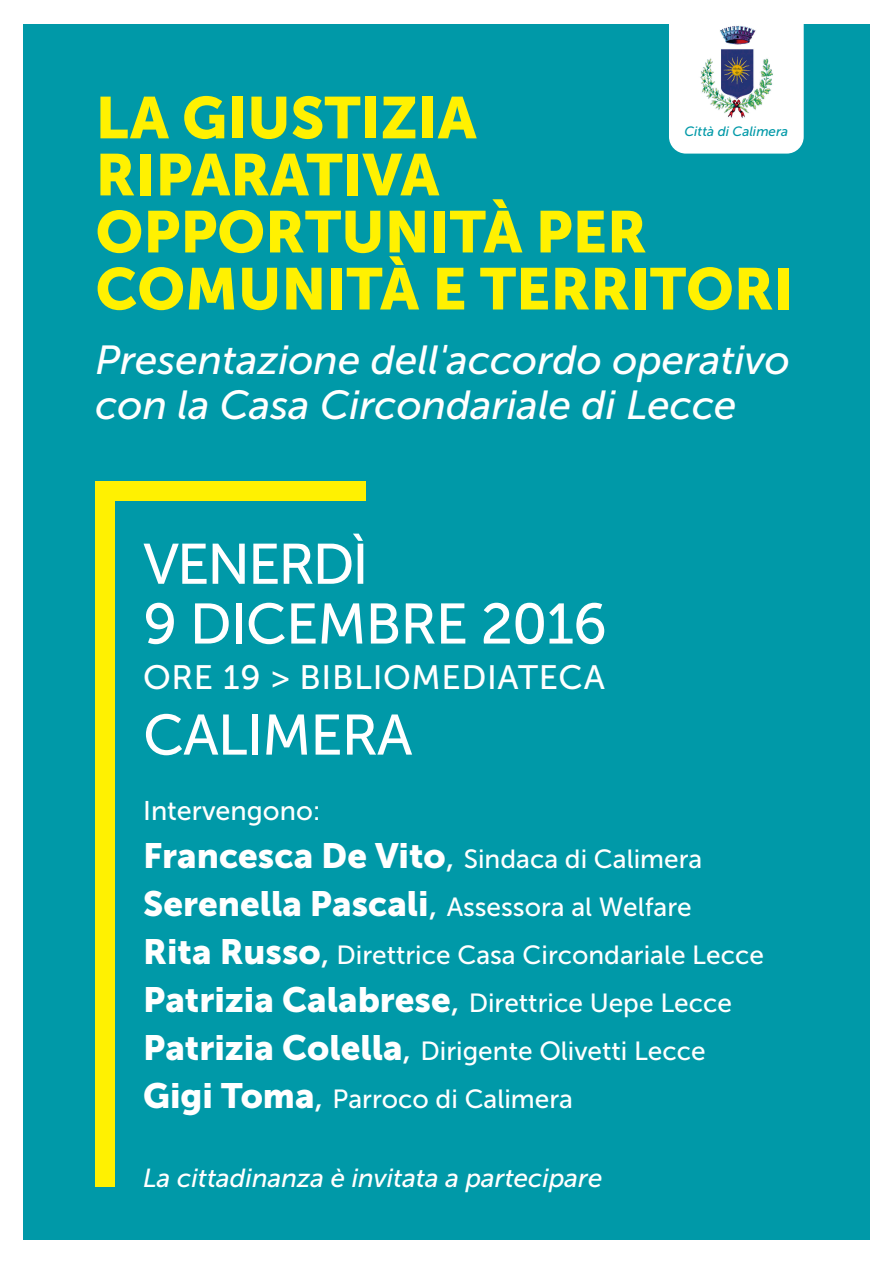
<style>
.page{position:relative;width:893px;height:1263px;background:#fff}
.page>*{position:absolute;margin:0;border:0;box-sizing:border-box;transform-origin:0 0}
.t1{font:58.35px/57px "Museo Sans 900";color:#fff101}
.t2{font:56.85px/59.7px "Museo Sans 500";letter-spacing:-.02em;color:#fff}
.t3{font:italic 40.5px/44.7px "Museo Sans 500";color:#fff}
.t4{font:34.95px "Museo Sans 900";color:#fff}
.t5{font:33.75px "Museo Sans 500";letter-spacing:.02em;color:#fff}
.t6{font:27px "Museo Sans 500";color:#fff}
.t7{font:26.25px "Museo Sans 500";color:#fff}
.t8{font:italic 26.1px "Museo Sans 500";color:#fff}
.t9{font:italic 13.5px "Museo Sans 500";color:#0099a8}
.s1{font-family:"Museo Sans 500"}
</style>
<div class="page">
<div style="left:23px;top:24px;width:847px;height:1215px;background:#0099a8"></div>
<div style="left:96px;top:491px;width:19px;height:696px;background:#fff101"></div>
<div style="left:96px;top:481px;width:270px;height:20px;background:#fff101"></div>
<svg style="left:669px;top:24px;width:135px;height:130px;background:#eef8f9"></svg>
<div style="left:680px;top:14px;width:113px;height:135px;background:#fff"></div>
<img style="left:700px;top:25px;width:73px;height:93px">
<h1 class="t1" style="left:96px;top:89px;width:700px">La giustizia riparativa opportunità per<br>Comunità e territori</h1>
<h3 class="t3" style="left:96px;top:338px;width:696px">Presentazione dell'accordo operativo con la Casa Circondariale di Lecce</h3>
<p class="t9" style="left:684px;top:124px;width:105px">Città di Calimera</p>
<h2 class="t2" style="left:143px;top:534px;width:465px">venerdì<br>9 dicembre 2016</h2>
<p class="t5" style="left:143px;top:659px;width:463px">ore 19 &gt; Bibliomediateca</p>
<h2 class="t2" style="left:143px;top:705px;width:271px">Calimera</h2>
<p class="t6" style="left:143px;top:796px;width:179px">I ntervengono:</p>
<h3 class="t4" style="left:143px;top:836px;width:313px">Francesca De Vito<span class="s1">,</span></h3>
<p class="t7" style="left:447px;top:892px;width:247px">Assessora al Welfare</p>
<p class="t7" style="left:464px;top:844px;width:240px">Sindaca di Calimera</p>
<h3 class="t4" style="left:143px;top:884px;width:296px">Serenella Pascali<span class="s1">,</span></h3>
<p class="t7" style="left:336px;top:940px;width:429px">Direttrice Casa Circondariale Lecce</p>
<h3 class="t4" style="left:143px;top:932px;width:188px">Rita Russo<span class="s1">,</span></h3>
<h3 class="t4" style="left:143px;top:980px;width:318px">Patrizia Calabrese<span class="s1">,</span></h3>
<p class="t7" style="left:420px;top:1036px;width:287px">Dirigente Olivetti Lecce</p>
<p class="t7" style="left:469px;top:988px;width:265px">Direttrice Uepe Lecce</p>
<h3 class="t4" style="left:143px;top:1028px;width:270px">Patrizia Colella<span class="s1">,</span></h3>
<p class="t7" style="left:332px;top:1084px;width:242px">Parroco di Calimera</p>
<h3 class="t4" style="left:143px;top:1076px;width:182px">Gigi Toma<span class="s1">,</span></h3>
<p class="t8" style="left:143px;top:1163px;width:461px">La cittadinanza è invitata a partecipare</p>
</div>
